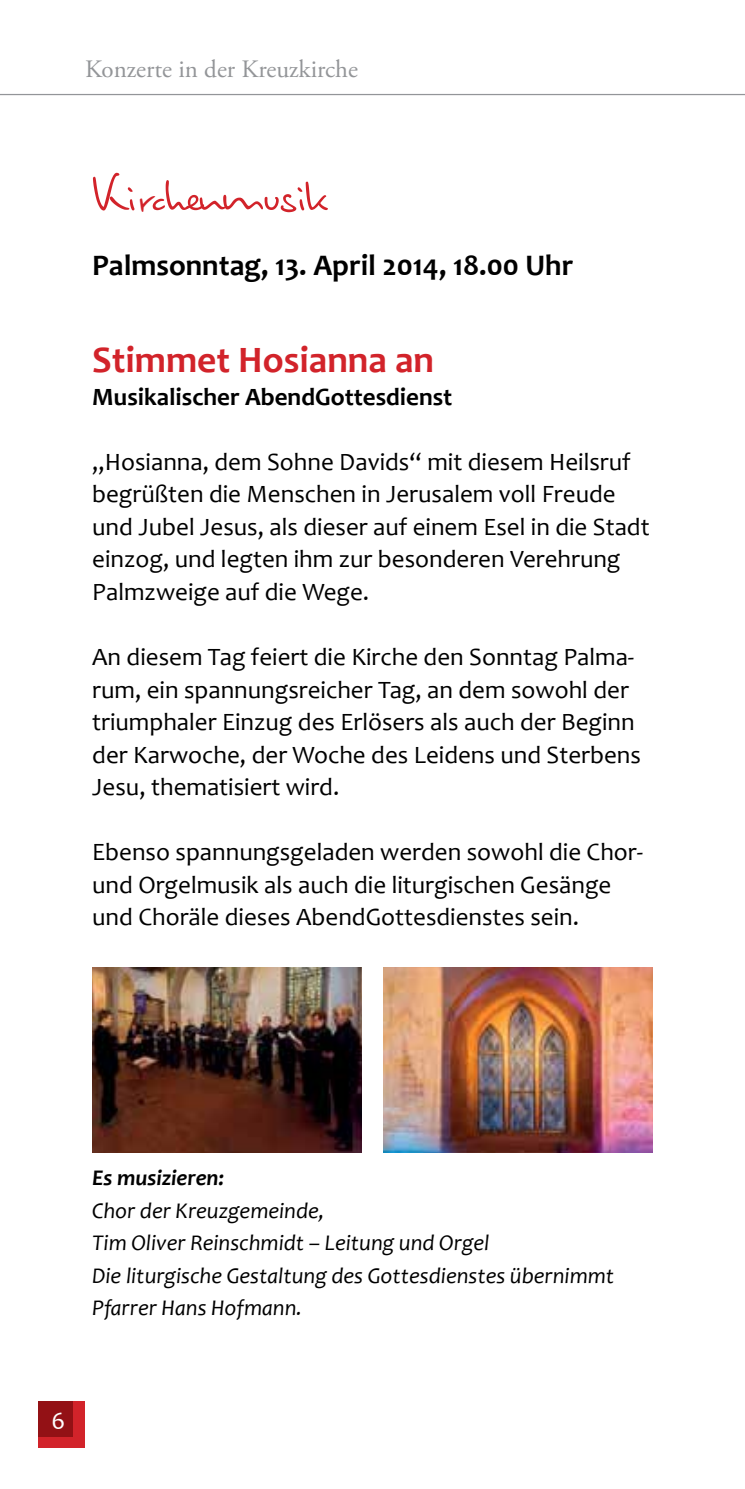
<style>
.page{position:relative;width:745px;height:1489px;background:#fff}
.page>*{position:absolute;margin:0;border:0;box-sizing:border-box;transform-origin:0 0}
.t1{font:50px "Brouet Handwriting";color:#d2232a}
.t2{font:700 37.5px "Candara";color:#d2232a}
.t3{font:700 30px "Candara";color:#000}
.t4{font:25px/32.5px "Candara";color:#000}
.t5{font:700 25px "Candara";color:#000}
.t6{font:25px "Adobe Garamond Pro";color:#939598}
.t7{font:25px "Candara";color:#fff}
.t8{font:italic 22.5px/32.5px "Candara";color:#000}
.t9{font:italic 700 22.5px "Candara";color:#000}
.s1{font-family:"Jaro Handwriting";font-size:40px}
</style>
<div class="page">
<hr style="left:0;top:94px;width:744px;height:1px;background:#939598">
<div style="left:38px;top:1401px;width:47px;height:46px;background:#d2232a"></div>
<div style="left:38px;top:1401px;width:35px;height:35px;background:#931115"></div>
<img style="left:92px;top:967px;width:269px;height:185px">
<img style="left:383px;top:967px;width:269px;height:185px">
<p class="t6" style="left:85px;top:54px;width:274px">Konzerte in der Kreuzkirche</p>
<h1 class="t1" style="left:92px;top:161px;width:237px">Ki <span class="s1">r</span>chenmusik</h1>
<p class="t3" style="left:92px;top:247px;width:482px">Palmsonntag, 13. April 2014, 18.00 Uhr</p>
<h2 class="t2" style="left:92px;top:337px;width:343px">Stimmet Hosianna an</h2>
<p class="t5" style="left:92px;top:381px;width:361px">Musikalischer AbendGottesdienst</p>
<p class="t4" style="left:92px;top:445px;width:558px">„Hosianna, dem Sohne Davids“ mit diesem Heilsruf begrüßten die Menschen in Jerusalem voll Freude und Jubel Jesus, als dieser auf einem Esel in die Stadt einzog, und legten ihm zur besonderen Verehrung Palmzweige auf die Wege.</p>
<p class="t4" style="left:92px;top:640px;width:549px">An diesem Tag feiert die Kirche den Sonntag Palma&shy;rum, ein spannungsreicher Tag, an dem sowohl der triumphaler Einzug des Erlösers als auch der Beginn der Karwoche, der Woche des Leidens und Sterbens Jesu, thematisiert wird.</p>
<p class="t4" style="left:92px;top:835px;width:552px">Ebenso spannungsgeladen werden sowohl die Chor&shy;und Orgelmusik als auch die liturgischen Gesänge und Choräle dieses AbendGottesdienstes sein.</p>
<p class="t9" style="left:92px;top:1164px;width:133px">Es musizieren:</p>
<p class="t8" style="left:92px;top:1194px;width:523px">Chor der Kreuzgemeinde,<br>Tim Oliver Reinschmidt – Leitung und Orgel<br>Die liturgische Gestaltung des Gottesdienstes übernimmt Pfarrer Hans Hofmann.</p>
<p class="t7" style="left:51px;top:1405px;width:15px">6</p>
</div>
